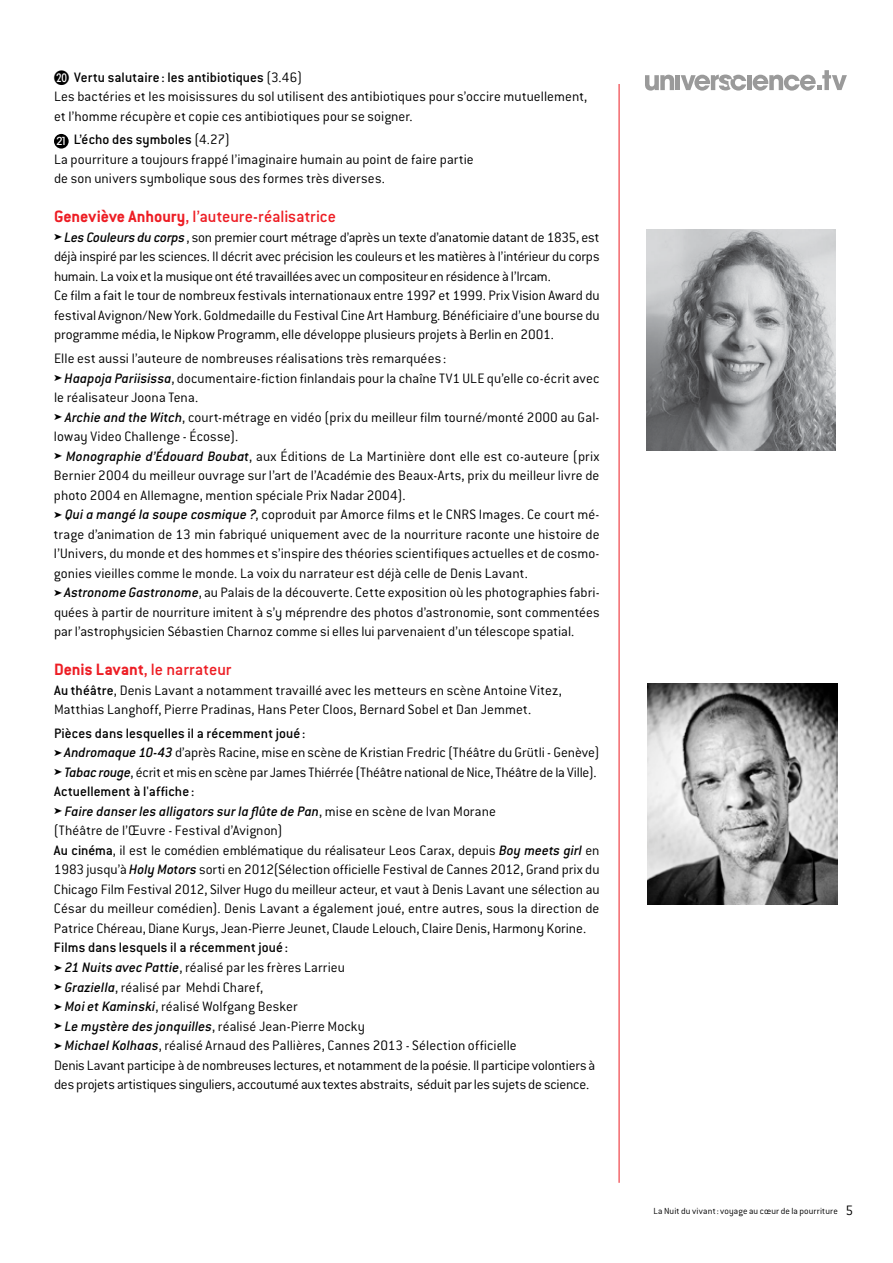
<style>
.page{position:relative;width:893px;height:1263px;background:#fff}
.page>*{position:absolute;margin:0;border:0;box-sizing:border-box;transform-origin:0 0}
.t1{font:500 18px "Conduit ITC";letter-spacing:-.005em;color:#ed1d24}
.t2{font:300 15px/19.5px "Conduit ITC";color:#000}
.t3{font:15px "Conduit ITC Medium Italic Alt";letter-spacing:.01em;color:#000}
.t4{font:300 9.75px "Conduit ITC";letter-spacing:.015em;color:#000}
.s1{font-weight:500}
.s2{font-family:"Avant Garde LT";font-weight:500;font-stretch:condensed;font-size:11.25px;color:#fff}
.s3{font-weight:700}
.s4{font-family:"Conduit ITC Medium Italic Alt";font-weight:400}
.s5{font-family:"Conduit ITC";font-weight:300}
.s6{font-size:15px}
</style>
<div class="page">
<hr style="left:619px;top:84px;width:1px;height:1099px;background:#ed1d24">
<img style="left:646px;top:230px;width:190px;height:221px">
<div style="left:54px;top:134px;width:15px;height:15px;background:#000;border-radius:50%"></div>
<svg style="left:645px;top:75px;width:29px;height:16px"></svg>
<hr style="left:676px;top:75px;width:4px;height:15px;background:#9a9a9a">
<div style="left:747px;top:75px;width:5px;height:15px;background:#9a9a9a"></div>
<svg style="left:681px;top:75px;width:65px;height:16px"></svg>
<svg style="left:753px;top:70px;width:94px;height:21px"></svg>
<img style="left:648px;top:684px;width:189px;height:221px">
<p class="t2" style="left:54px;top:67px;width:535px;text-indent:20px"><span class="s1">Vertu salutaire : les antibiotiques</span> (3.46)<br>Les bactéries et les moisissures du sol utilisent des antibiotiques pour s’occire mutuellement, et l’homme récupère et copie ces antibiotiques pour se soigner.</p>
<p class="t2" style="left:54px;top:130px;width:421px"><span class="s2">21</span> <span class="s1">L’écho des symboles</span> (4.27)<br>La pourriture a toujours frappé l’imaginaire humain au point de faire partie de son univers symbolique sous des formes très diverses.</p>
<p class="t1" style="left:54px;top:207px;width:284px"><span class="s3">Geneviève Anhoury</span>, l’auteure-réalisatrice</p>
<p class="t2" style="left:54px;top:227px;width:547px">➤ <span class="s4">Les Couleurs du corps</span>, son premier court métrage d’après un texte d’anatomie datant de 1835, est déjà inspiré par les sciences. I l décrit avec précision les couleurs et les matières à l’intérieur du corps humain. La voix et la musique ont été travaillées avec un compositeur en résidence à l’I rcam.<br>Ce film a fait le tour de nombreux festivals internationaux entre 1997 et 1999. Prix Vision Award du festival Avignon/New York. Goldmedaille du Festival Cine Art Hamburg. Bénéficiaire d’une bourse du programme média, le Nipkow Programm, elle développe plusieurs projets à Berlin en 2001.</p>
<p class="t2" style="left:54px;top:349px;width:547px">Elle est aussi l’auteure de nombreuses réalisations très remarquées :<br>➤ <span class="s4">Haapoja Pariisissa</span>, documentaire-fiction finlandais pour la chaîne TV1 ULE qu’elle co-écrit avec le réalisateur Joona Tena.<br>➤ <span class="s4">Archie and the Witch</span>, court-métrage en vidéo (prix du meilleur film tourné/monté 2000 au Gal&shy;loway Video Challenge - Écosse).<br>➤ <span class="s4">Monographie d’Édouard Boubat</span>, aux Éditions de La M artinière dont elle est co-auteure (prix Bernier 2004 du meilleur ouvrage sur l’art de l’Académie des Beaux-Arts, prix du meilleur livre de photo 2004 en Allemagne, mention spéciale Prix Nadar 2004).<br>➤ <span class="s4">Qui a mangé la soupe cosmique?</span>, coproduit par Amorce films et le CNRS</p>
<p class="t2" style="left:54px;top:505px;width:547px;text-indent:425px">Images. Ce court mé&shy;trage d’animation de 13 min fabriqué uniquement avec de la nourriture raconte une histoire de l’Univers, du monde et des hommes et s’inspire des théories scientifiques actuelles et de cosmo&shy;gonies vieilles comme le monde. La voix du narrateur est déjà celle de Denis Lavant.<br>➤ <span class="s4">Astronome Gastronome</span>, au Palais de la découverte. Cette exposition où les photographies fabri&shy;quées à partir de nourriture imitent à s’y méprendre des photos d’astronomie, sont commentées par l’astrophysicien Sébastien Charnoz comme si elles lui parvenaient d’un télescope spatial.</p>
<p class="t1" style="left:54px;top:659px;width:179px"><span class="s3">Denis Lavant</span>, le narrateur</p>
<p class="t2" style="left:54px;top:680px;width:509px"><span class="s1">Au théâtre</span>, Denis Lavant a notamment travaillé avec les metteurs en scène Antoine Vitez,<br>Matthias Langhoff, Pierre Pradinas, Hans Peter Cloos, Bernard Sobel et Dan Jemmet.</p>
<p class="t2" style="left:54px;top:723px;width:547px"><span class="s1">Pièces dans lesquelles il a récemment joué :<br></span>➤ <span class="s4">Andromaque 10-43</span> d’après Racine, mise en scène de Kristian Fredric (Théâtre du Grütli - Genève) ➤ <span class="s4">Tabac rouge</span>, écrit et mis en scène par James Thiérrée (Théâtre national de Nice, Théâtre de la Ville).<br><span class="s1">Actuellement à l'affiche :</span></p>
<p class="t3" style="left:54px;top:803px;width:443px">➤ Faire danser les alligators sur la flûte de Pan<span class="s5">, mise en scène de I van M orane</span></p>
<p class="t2" style="left:54px;top:821px;width:547px">(Théâtre de l’œuvre - Festival d’Avignon)<br><span class="s1">Au cinéma</span>, il est le comédien emblématique du réalisateur Leos Carax, depuis <span class="s4">Boy meets girl</span> en 1983 jusqu’à <span class="s4">Holy Motors</span> sorti en 2012(Sélection officielle Festival de Cannes 2012, Grand prix du Chicago Film Festival 2012, Silver Hugo du meilleur acteur, et vaut à Denis Lavant une sélection au César du meilleur comédien). Denis Lavant a également joué, entre autres, sous la direction de Patrice Chéreau, Diane Kurys, Jean-Pierre Jeunet, Claude Lelouch, Claire Denis, Harmony Korine.</p>
<p class="t2" style="left:54px;top:938px;width:543px"><span class="s1">Films dans lesquels il a récemment joué :<br></span>➤ <span class="s4">21 Nuits avec Pattie</span>, réalisé par les frères Larrieu<br>➤ <span class="s4">Graziella</span>, réalisé par M ehdi Charef,<br>➤ <span class="s4">Moi et Kaminski</span>, réalisé Wolfgang Besker<br>➤ <span class="s4">Le mystère des jonquilles</span>, réalisé Jean-Pierre M ocky<br>➤ <span class="s4">Michael Kolhaas</span>, réalisé Arnaud des Pallières, Cannes 2013 - Sélection officielle<br>Denis Lavant participe à de nombreuses lectures, et notamment de la poésie. I l participe volontiers à des projets artistiques singuliers, accoutumé aux textes abstraits, séduit par les sujets de science.</p>
<p class="t4" style="left:653px;top:1205px;width:201px">La Nuit du vivant: voyage au cœur de la pourriture <span class="s6">5</span></p>
</div>
